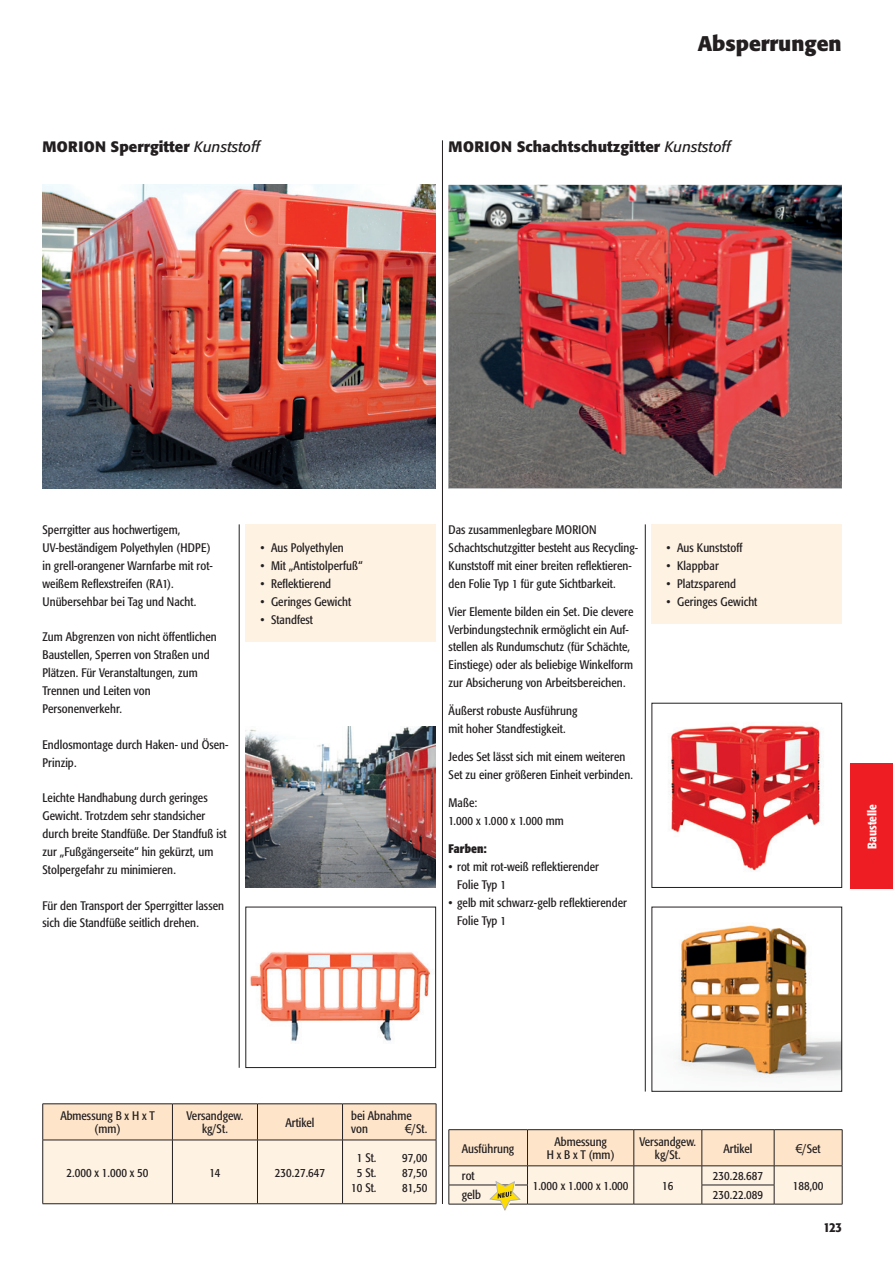
<style>
.page{position:relative;width:893px;height:1263px;background:#fff}
.page>*{position:absolute;margin:0;border:0;box-sizing:border-box;transform-origin:0 0}
.t1{font:700 21px "Formata";color:#231f20}
.t2{font:700 15px "Formata";letter-spacing:.005em;color:#231f20}
.t3{font:500 13.5px "Formata Condensed BQ";color:#231f20}
.t4{font:12.3px/17.9px "Formata Condensed BQ";letter-spacing:.005em;color:#231f20}
.t5{font:500 12.3px "Formata Condensed BQ";letter-spacing:.005em;color:#fff}
.t6{font:700 12.3px "Formata Condensed BQ";letter-spacing:.005em;color:#231f20}
.s1{font-weight:400;font-style:italic}
.s2{font-family:"Arial"}
</style>
<div class="page">
<div style="left:850px;top:764px;width:43px;height:125px;background:#ee1d23"></div>
<hr style="left:442px;top:140px;width:1px;height:1064px;background:#231f20">
<hr style="left:239px;top:524px;width:1px;height:544px;background:#231f20">
<img style="left:246px;top:727px;width:190px;height:161px">
<div style="left:246px;top:524px;width:190px;height:118px;background:#fef2e3"></div>
<svg style="left:43px;top:1104px;width:393px;height:99px;background:#fbebd7"></svg>
<hr style="left:342px;top:1104px;width:1px;height:36px;background:#231f20">
<hr style="left:257px;top:1104px;width:1px;height:36px;background:#231f20">
<hr style="left:436px;top:1104px;width:1px;height:36px;background:#231f20">
<hr style="left:172px;top:1140px;width:85px;height:1px;background:#231f20">
<hr style="left:257px;top:1140px;width:86px;height:1px;background:#231f20">
<hr style="left:343px;top:1140px;width:93px;height:1px;background:#231f20">
<hr style="left:42px;top:1104px;width:1px;height:36px;background:#231f20">
<hr style="left:172px;top:1104px;width:1px;height:36px;background:#231f20">
<hr style="left:43px;top:1140px;width:129px;height:1px;background:#231f20">
<hr style="left:257px;top:1203px;width:86px;height:1px;background:#231f20">
<hr style="left:343px;top:1203px;width:93px;height:1px;background:#231f20">
<hr style="left:172px;top:1203px;width:85px;height:1px;background:#231f20">
<hr style="left:43px;top:1203px;width:129px;height:1px;background:#231f20">
<hr style="left:257px;top:1140px;width:1px;height:63px;background:#231f20">
<hr style="left:342px;top:1140px;width:1px;height:63px;background:#231f20">
<hr style="left:436px;top:1140px;width:1px;height:63px;background:#231f20">
<hr style="left:172px;top:1140px;width:1px;height:63px;background:#231f20">
<hr style="left:42px;top:1140px;width:1px;height:63px;background:#231f20">
<hr style="left:43px;top:1103px;width:129px;height:1px;background:#231f20">
<hr style="left:172px;top:1103px;width:85px;height:1px;background:#231f20">
<hr style="left:257px;top:1103px;width:86px;height:1px;background:#231f20">
<hr style="left:343px;top:1103px;width:93px;height:1px;background:#231f20">
<img style="left:250px;top:952px;width:181px;height:89px">
<div style="left:246px;top:907px;width:190px;height:161px;border:1px solid #231f20"></div>
<img style="left:43px;top:185px;width:393px;height:303px">
<hr style="left:645px;top:524px;width:1px;height:567px;background:#231f20">
<div style="left:652px;top:524px;width:190px;height:100px;background:#fef2e3"></div>
<img style="left:669px;top:725px;width:155px;height:146px">
<div style="left:652px;top:703px;width:190px;height:185px;border:1px solid #231f20"></div>
<img style="left:678px;top:925px;width:162px;height:153px">
<img style="left:449px;top:185px;width:393px;height:303px">
<hr style="left:449px;top:1129px;width:78px;height:1px;background:#231f20">
<hr style="left:527px;top:1129px;width:107px;height:1px;background:#231f20">
<hr style="left:634px;top:1129px;width:68px;height:1px;background:#231f20">
<hr style="left:702px;top:1129px;width:72px;height:1px;background:#231f20">
<hr style="left:774px;top:1129px;width:68px;height:1px;background:#231f20">
<svg style="left:449px;top:1130px;width:394px;height:81px;background:#f3e3cf"></svg>
<p class="t2" style="left:43px;top:137px;width:219px">MORION Sperrgitter <span class="s1">Kunststoff</span></p>
<h1 class="t1" style="left:698px;top:30px;width:145px">Absperrungen</h1>
<p class="t2" style="left:449px;top:137px;width:284px">MORION Schachtschutzgitter <span class="s1">Kunststoff</span></p>
<p class="t4" style="left:43px;top:521px;width:172px">Sperrgitter aus hochwertigem, UV-beständigem Polyethylen (HDPE) in grell-orangener Warnfarbe mit rot&shy;weißem Reflexstreifen (RA1).<br>Unübersehbar bei Tag und Nacht.</p>
<p class="t4" style="left:43px;top:628px;width:176px">Zum Abgrenzen von nicht öffentlichen<br>Baustellen, Sperren von Straßen und<br>Plätzen. Für Veranstaltungen, zum<br>Trennen und Leiten von<br>Personenverkehr.</p>
<p class="t4" style="left:43px;top:735px;width:188px">Endlosmontage durch Haken- und Ösen-<br>Prinzip.</p>
<p class="t4" style="left:43px;top:789px;width:185px">Leichte Handhabung durch geringes Gewicht. Trotzdem sehr standsicher durch breite Standfüße. Der Standfuß ist zur „Fußgängerseite“ hin gekürzt, um Stolpergefahr zu minimieren.</p>
<p class="t4" style="left:43px;top:896px;width:183px">Für den Transport der Sperrgitter lassen sich die Standfüße seitlich drehen.</p>
<p class="t4" style="left:260px;top:539px;width:85px">• Aus Polyethylen</p>
<p class="t4" style="left:260px;top:557px;width:104px">• Mit „Antistolperfuß“</p>
<p class="t4" style="left:260px;top:575px;width:72px">• Reflektierend</p>
<p class="t4" style="left:260px;top:593px;width:92px">• Geringes Gewicht</p>
<p class="t4" style="left:260px;top:611px;width:54px">• Standfest</p>
<p class="t4" style="left:449px;top:521px;width:191px">Das zusammenlegbare MORION Schachtschutzgitter besteht aus Recycling-Kunststoff mit einer breiten reflektieren&shy;den Folie Typ 1 für gute Sichtbarkeit.</p>
<p class="t4" style="left:449px;top:603px;width:186px">Vier Elemente bilden ein Set. Die clevere Verbindungstechnik ermöglicht ein Auf&shy;stellen als Rundumschutz (für Schächte, Einstiege) oder als beliebige Winkelform zur Absicherung von Arbeitsbereichen.</p>
<p class="t4" style="left:449px;top:702px;width:130px">Äußerst robuste Ausführung mit hoher Standfestigkeit.</p>
<p class="t4" style="left:449px;top:748px;width:186px">Jedes Set lässt sich mit einem weiteren<br>Set zu einer größeren Einheit verbinden.</p>
<p class="t4" style="left:449px;top:794px;width:117px">Maße:<br>1.000 x 1.000 x 1.000 mm</p>
<p class="t6" style="left:449px;top:841px;width:40px">Farben:</p>
<p class="t4" style="left:457px;top:858px;width:143px;text-indent:-9px">• rot mit rot-weiß reflektierender<br>Folie Typ 1</p>
<p class="t4" style="left:457px;top:894px;width:171px;text-indent:-8px">• gelb mit schwarz-gelb reflektierender<br>Folie Typ 1</p>
<p class="t4" style="left:666px;top:539px;width:77px">• Aus Kunststoff</p>
<p class="t4" style="left:666px;top:557px;width:54px">• Klappbar</p>
<p class="t4" style="left:666px;top:575px;width:71px">• Platzsparend</p>
<p class="t4" style="left:666px;top:593px;width:92px">• Geringes Gewicht</p>
<p class="t5" style="left:865px;top:849px;width:46px;rotate:-90deg">Baustelle</p>
<p class="t4" style="left:60px;top:1109px;width:96px;line-height:13.5px;text-align:center">Abmessung B x H x T (mm)</p>
<p class="t4" style="left:187px;top:1109px;width:58px;line-height:13.5px;text-align:center">Versandgew. kg/St.</p>
<p class="t4" style="left:286px;top:1113px;width:30px">Artikel</p>
<p class="t4" style="left:351px;top:1109px;width:62px;line-height:13.5px">bei Abnahme von</p>
<p class="t4" style="left:405px;top:1120px;width:24px"><span class="s2">€</span>/St.</p>
<p class="t4" style="left:67px;top:1163px;width:83px">2.000 x 1.000 x 50</p>
<p class="t4" style="left:209px;top:1163px;width:13px">14</p>
<p class="t4" style="left:275px;top:1163px;width:52px">230.27.647</p>
<p class="t4" style="left:357px;top:1148px;width:21px">1 St.</p>
<p class="t4" style="left:402px;top:1148px;width:27px">97,00</p>
<p class="t4" style="left:357px;top:1163px;width:21px">5 St.</p>
<p class="t4" style="left:402px;top:1163px;width:27px">87,50</p>
<p class="t4" style="left:351px;top:1178px;width:27px">10 St.</p>
<p class="t4" style="left:402px;top:1178px;width:27px">81,50</p>
<p class="t4" style="left:462px;top:1139px;width:54px">Ausführung</p>
<p class="t4" style="left:547px;top:1135px;width:69px;line-height:13.5px;text-align:center">Abmessung<br>H x B x T (mm)</p>
<p class="t4" style="left:639px;top:1135px;width:58px;line-height:13.5px;text-align:center">Versandgew. kg/St.</p>
<p class="t4" style="left:723px;top:1139px;width:30px">Artikel</p>
<p class="t4" style="left:796px;top:1139px;width:26px"><span class="s2">€</span>/Set</p>
<p class="t4" style="left:462px;top:1167px;width:14px">rot</p>
<p class="t4" style="left:533px;top:1177px;width:97px">1.000 x 1.000 x 1.000</p>
<p class="t4" style="left:662px;top:1177px;width:13px">16</p>
<p class="t4" style="left:713px;top:1167px;width:52px">230.28.687</p>
<p class="t4" style="left:793px;top:1177px;width:32px">188,00</p>
<p class="t4" style="left:462px;top:1186px;width:21px">gelb</p>
<p class="t4" style="left:713px;top:1186px;width:52px">230.22.089</p>
<p class="t3" style="left:823px;top:1219px;width:20px">123</p>
</div>
